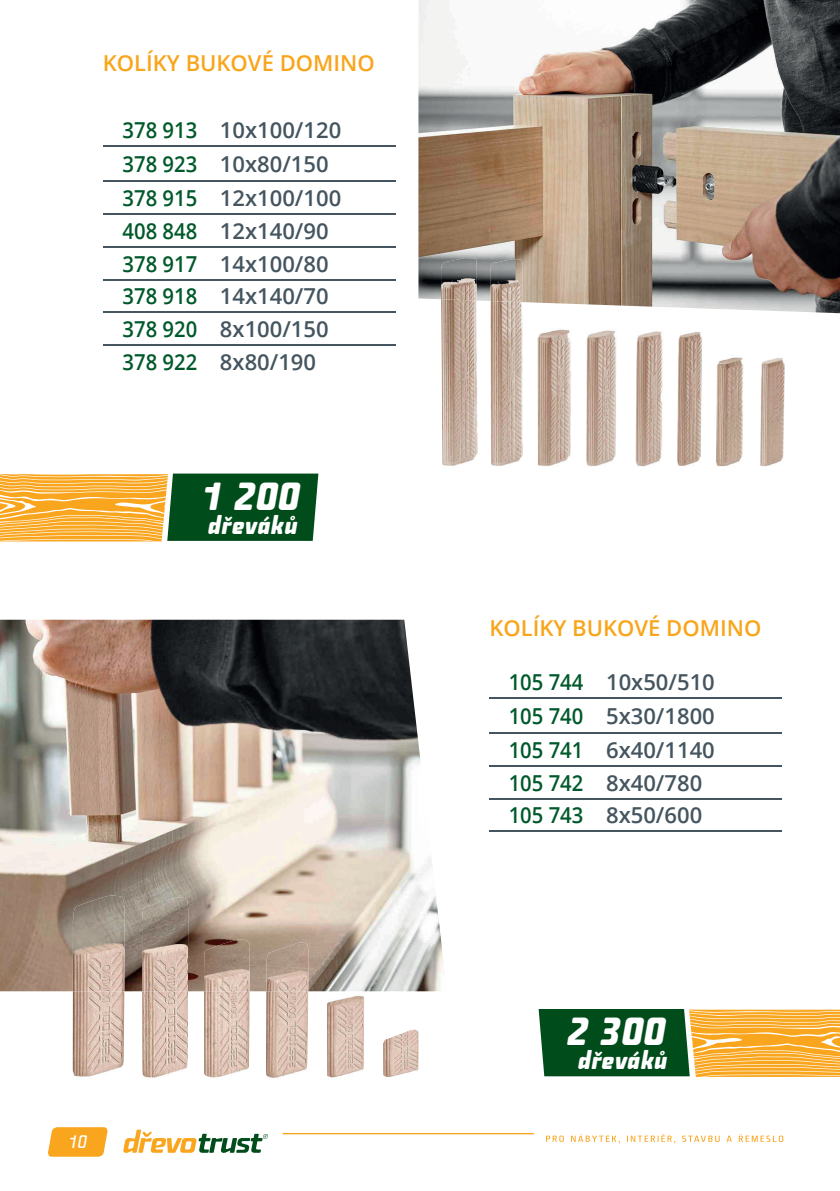
<style>
.page{position:relative;width:840px;height:1191px;background:#fff}
.page>*{position:absolute;margin:0;border:0;box-sizing:border-box;transform-origin:0 0}
.t1{font:italic 500 38px "Fishmonger K";color:#fff}
.t2{font:italic 500 24px "Fishmonger K";color:#fff}
.t3{font:600 22px/33.2px "Open Sans";color:#45555f}
.t4{font:600 22px "Open Sans";color:#f9a51b}
.t5{font:italic 500 17.6px "Fishmonger K";color:#fff}
.s1{color:#00592a}
</style>
<div class="page">
<hr style="left:282px;top:1133px;width:252px;height:1px;background:#f9a51e">
<svg style="left:48px;top:1127px;width:60px;height:29px;background:#f9ac31"></svg>
<svg style="left:123px;top:1129px;width:145px;height:23px"></svg>
<svg style="left:546px;top:1134px;width:236px;height:9px"></svg>
<svg style="left:0;top:473px;width:318px;height:69px;background:#8a8b3f"></svg>
<img style="left:418px;top:0;width:421px;height:313px">
<img style="left:441px;top:258px;width:36px;height:208px">
<img style="left:490px;top:259px;width:32px;height:207px">
<img style="left:537px;top:329px;width:247px;height:138px">
<img style="left:0;top:619px;width:444px;height:372px">
<img style="left:73px;top:895px;width:52px;height:182px">
<img style="left:142px;top:897px;width:46px;height:181px">
<img style="left:204px;top:939px;width:45px;height:139px">
<img style="left:266px;top:942px;width:42px;height:136px">
<img style="left:327px;top:991px;width:37px;height:87px">
<img style="left:341px;top:985px;width:23px;height:6px">
<img style="left:383px;top:1029px;width:35px;height:48px">
<hr style="left:103px;top:146px;width:109px;height:1px;background:#45555f">
<hr style="left:212px;top:146px;width:183px;height:1px;background:#45555f">
<hr style="left:103px;top:180px;width:109px;height:1px;background:#45555f">
<hr style="left:212px;top:180px;width:183px;height:1px;background:#45555f">
<hr style="left:103px;top:213px;width:109px;height:1px;background:#45555f">
<hr style="left:212px;top:213px;width:183px;height:1px;background:#45555f">
<hr style="left:103px;top:246px;width:109px;height:1px;background:#45555f">
<hr style="left:212px;top:246px;width:183px;height:1px;background:#45555f">
<hr style="left:103px;top:279px;width:109px;height:1px;background:#45555f">
<hr style="left:212px;top:279px;width:183px;height:1px;background:#45555f">
<hr style="left:103px;top:312px;width:109px;height:1px;background:#45555f">
<hr style="left:212px;top:312px;width:183px;height:1px;background:#45555f">
<hr style="left:103px;top:345px;width:109px;height:1px;background:#45555f">
<hr style="left:212px;top:345px;width:183px;height:1px;background:#45555f">
<hr style="left:489px;top:697px;width:108px;height:1px;background:#45555f">
<hr style="left:597px;top:697px;width:184px;height:1px;background:#45555f">
<hr style="left:489px;top:732px;width:108px;height:1px;background:#45555f">
<hr style="left:597px;top:732px;width:184px;height:1px;background:#45555f">
<hr style="left:489px;top:765px;width:108px;height:1px;background:#45555f">
<hr style="left:597px;top:765px;width:184px;height:1px;background:#45555f">
<hr style="left:489px;top:798px;width:108px;height:1px;background:#45555f">
<hr style="left:597px;top:798px;width:184px;height:1px;background:#45555f">
<hr style="left:489px;top:831px;width:108px;height:1px;background:#45555f">
<hr style="left:597px;top:831px;width:184px;height:1px;background:#45555f">
<svg style="left:538px;top:1009px;width:301px;height:68px;background:#82873b"></svg>
<p class="t4" style="left:103px;top:48px;width:273px">KOLÍKY BUKOVÉ DOMINO</p>
<p class="t3" style="left:122px;top:113px;width:220px"><span class="s1">378 913</span> 10x100/120<br><span class="s1">378 923</span> 10x80/150<br><span class="s1">378 915</span> 12x100/100<br><span class="s1">408 848</span> 12x140/90<br><span class="s1">378 917</span> 14x100/80<br><span class="s1">378 918</span> 14x140/70<br><span class="s1">378 920</span> 8x100/150<br><span class="s1">378 922</span> 8x80/190</p>
<h1 class="t1" style="left:201px;top:473px;width:101px">1 200</h1>
<p class="t2" style="left:208px;top:511px;width:92px">dřeváků</p>
<p class="t5" style="left:68px;top:1131px;width:20px">10</p>
<p class="t4" style="left:489px;top:613px;width:273px">KOLÍKY BUKOVÉ DOMINO</p>
<p class="t3" style="left:508px;top:665px;width:207px"><span class="s1">105 744</span> 10x50/510<br><span class="s1">105 740</span> 5x30/1800<br><span class="s1">105 741</span> 6x40/1140<br><span class="s1">105 742</span> 8x40/780<br><span class="s1">105 743</span> 8x50/600</p>
<h1 class="t1" style="left:566px;top:1008px;width:101px">2 300</h1>
<p class="t2" style="left:577px;top:1046px;width:92px">dřeváků</p>
</div>
